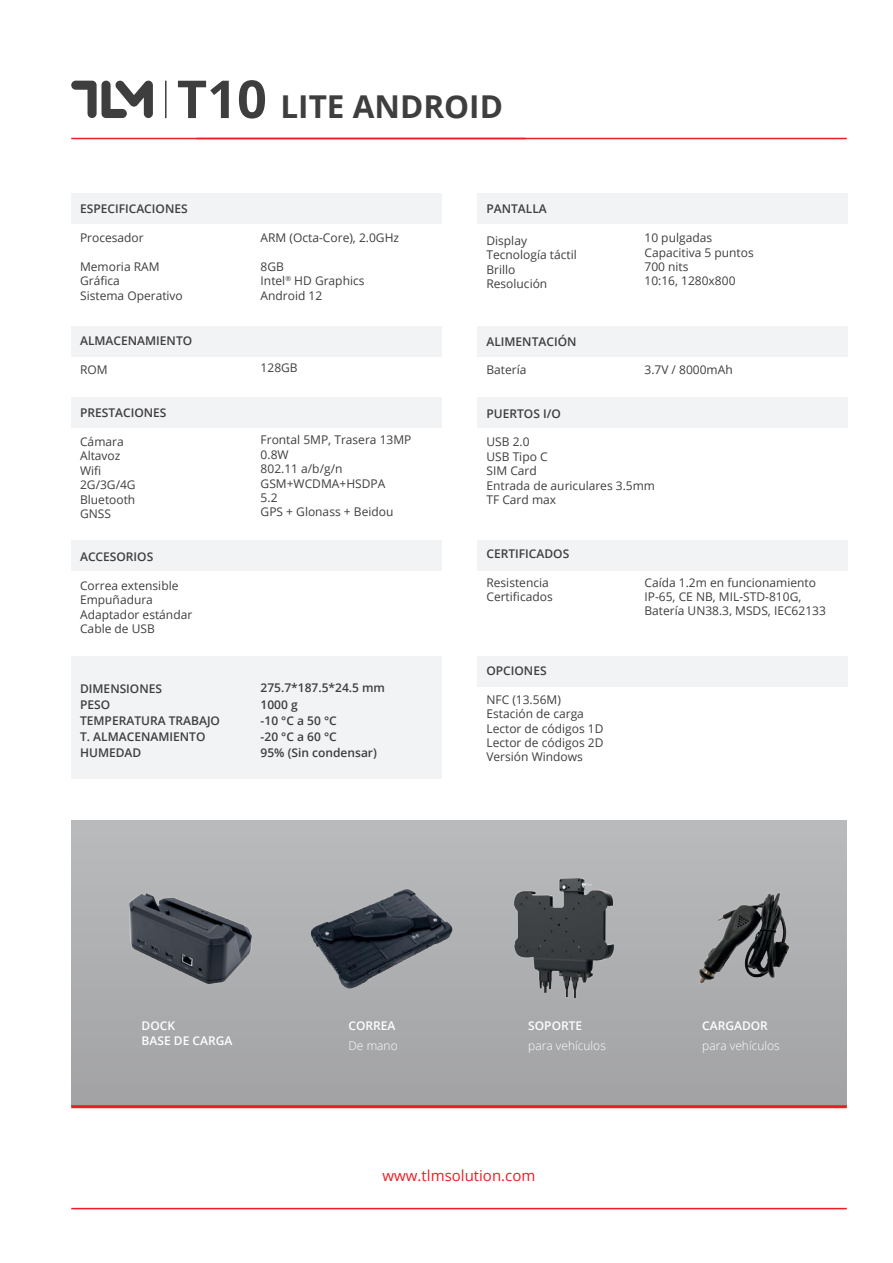
<style>
.page{position:relative;width:893px;height:1263px;background:#fff}
.page>*{position:absolute;margin:0;border:0;box-sizing:border-box;transform-origin:0 0}
.t1{font:700 31.5px "Open Sans";color:#3e3e3f}
.t2{font:15px "Open Sans";color:#ee1d23}
.t3{font:12px/14.4px "Open Sans";color:#3e3e3f}
.t4{font:600 12px/16.2px "Open Sans";color:#3e3e3f}
.t5{font:600 12px/14.4px "Open Sans";color:#fff}
.t6{font:300 12px "Open Sans";color:#fff}
.s1{font-size:52.35px}
.s2{font-family:"Koz Go Pr 6 N"}
</style>
<div class="page">
<hr style="left:71px;top:138px;width:776px;height:1px;background:#ee1d23">
<hr style="left:71px;top:1208px;width:776px;height:1px;background:#ee1d23">
<div style="left:71px;top:820px;width:776px;height:287px;background:linear-gradient(to right,#adaeb0,#adadaf)"></div>
<hr style="left:71px;top:1105px;width:776px;height:3px;background:#ee1d23">
<div style="left:71px;top:193px;width:370px;height:31px;background:#f2f3f4"></div>
<div style="left:71px;top:326px;width:370px;height:31px;background:#f2f3f4"></div>
<div style="left:71px;top:397px;width:370px;height:31px;background:#f2f3f4"></div>
<div style="left:71px;top:540px;width:370px;height:30px;background:#f2f3f4"></div>
<div style="left:71px;top:656px;width:370px;height:123px;background:#f2f3f4"></div>
<div style="left:478px;top:193px;width:370px;height:31px;background:#f2f3f4"></div>
<div style="left:478px;top:326px;width:370px;height:31px;background:#f2f3f4"></div>
<div style="left:478px;top:397px;width:370px;height:31px;background:#f2f3f4"></div>
<div style="left:478px;top:540px;width:370px;height:30px;background:#f2f3f4"></div>
<div style="left:478px;top:656px;width:370px;height:31px;background:#f2f3f4"></div>
<hr style="left:165px;top:81px;width:2px;height:37px;background:#3e3e3f">
<svg style="left:71px;top:80px;width:82px;height:38px"></svg>
<img style="left:515px;top:879px;width:98px;height:118px">
<img style="left:665px;top:880px;width:156px;height:117px">
<img style="left:129px;top:893px;width:123px;height:91px">
<img style="left:303px;top:887px;width:151px;height:103px">
<h1 class="t1" style="left:177px;top:84px;width:328px"><span class="s1">T10</span> LITE ANDROID</h1>
<p class="t4" style="left:80px;top:201px;width:109px">ESPECIFICACIONES</p>
<p class="t3" style="left:80px;top:230px;width:65px">Procesador</p>
<p class="t3" style="left:80px;top:259px;width:104px">Memoria RAM<br>Gráfica<br>Sistema Operativo</p>
<p class="t4" style="left:80px;top:332px;width:114px">ALMACENAMIENTO</p>
<p class="t3" style="left:80px;top:362px;width:29px">ROM</p>
<p class="t4" style="left:80px;top:404px;width:88px">PRESTACIONES</p>
<p class="t3" style="left:80px;top:434px;width:57px">Cámara<br>Altavoz<br>Wifi<br>2G/3G/4G<br>Bluetooth<br>GNSS</p>
<p class="t4" style="left:80px;top:548px;width:75px">ACCESORIOS</p>
<p class="t3" style="left:80px;top:578px;width:114px">Correa extensible<br>Empuñadura<br>Adaptador estándar<br>Cable de USB</p>
<p class="t4" style="left:80px;top:680px;width:141px">DIMENSIONES<br>PESO<br>TEMPERATURA TRABAJO<br>T. ALMACENAMIENTO<br>HUMEDAD</p>
<p class="t3" style="left:261px;top:230px;width:140px">ARM (Octa-Core), 2.0GHz</p>
<p class="t3" style="left:261px;top:259px;width:105px">8GB<br>Intel<sup>®</sup> HD Graphics<br>Android 12</p>
<p class="t3" style="left:261px;top:360px;width:39px">128GB</p>
<p class="t3" style="left:261px;top:432px;width:152px">Frontal 5MP, Trasera 13MP<br>0.8W<br>802.11 a/b/g/n<br>GSM+WCDMA+HSDPA<br>5.2<br>GPS + Glonass + Beidou</p>
<p class="t4" style="left:261px;top:680px;width:126px">275.7*187.5*24.5 mm<br>1000 g<br>-10 °C a 50 °C<br>-20 °C a 60 °C<br>95% (Sin condensar)</p>
<p class="t4" style="left:486px;top:201px;width:62px">PANTALLA</p>
<p class="t3" style="left:486px;top:233px;width:92px">Display<br>Tecnología táctil<br>Brillo<br>Resolución</p>
<p class="t3" style="left:644px;top:230px;width:111px">10 pulgadas<br>Capacitiva 5 puntos<br>700 nits<br>10:16, 1280x800</p>
<p class="t4" style="left:486px;top:333px;width:92px">ALIMENTACIÓN</p>
<p class="t3" style="left:486px;top:362px;width:42px">Batería</p>
<p class="t4" style="left:486px;top:405px;width:76px">PUERTOS I/O</p>
<p class="t3" style="left:486px;top:434px;width:170px">USB 2.0<br>USB Tipo C<br>SIM Card<br>Entrada de auriculares 3.5mm<br>TF Card max</p>
<p class="t3" style="left:644px;top:362px;width:90px">3.7V / 8000mAh</p>
<p class="t4" style="left:486px;top:545px;width:84px">CERTIFICADOS</p>
<p class="t3" style="left:486px;top:575px;width:68px">Resistencia<br>Certificados</p>
<p class="t4" style="left:486px;top:662px;width:62px">OPCIONES</p>
<p class="t3" style="left:486px;top:692px;width:119px">NFC (13.56M)<br>Estación de carga<br>Lector de códigos 1D<br>Lector de códigos 2D<br>Versión Windows</p>
<p class="t3" style="left:644px;top:575px;width:183px">Caída 1.2m en funcionamiento<br>IP-65, CE NB, MIL-STD-810G,<br>Batería UN38.3<span class="s2">，</span>MSDS, IEC62133</p>
<p class="t5" style="left:142px;top:1018px;width:92px">DOCK<br>BASE DE CARGA</p>
<p class="t5" style="left:348px;top:1018px;width:49px">CORREA</p>
<p class="t6" style="left:348px;top:1037px;width:51px">De mano</p>
<p class="t5" style="left:528px;top:1018px;width:56px">SOPORTE</p>
<p class="t6" style="left:528px;top:1037px;width:79px">para vehículos</p>
<p class="t5" style="left:702px;top:1018px;width:67px">CARGADOR</p>
<p class="t6" style="left:702px;top:1037px;width:79px">para vehículos</p>
<p class="t2" style="left:383px;top:1165px;width:154px">www.tlmsolution.com</p>
</div>
